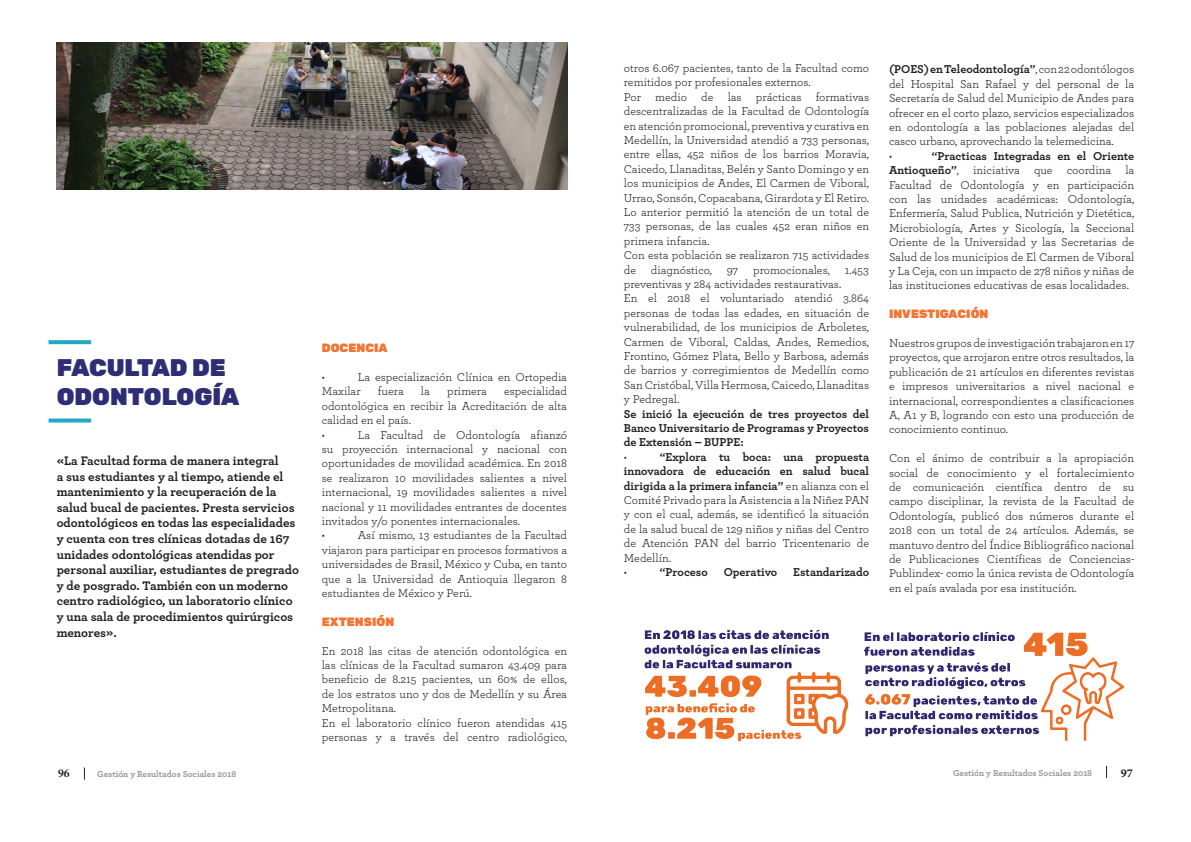
<style>
.page{position:relative;width:1191px;height:842px;background:#fff}
.page>*{position:absolute;margin:0;border:0;box-sizing:border-box;transform-origin:0 0}
.t1{font:900 24px/28.8px "Rubik";color:#2e2d76}
.t2{font:700 13px/15.6px "Archer";color:#231f20}
.t3{font:12px/14.4px "Archer";color:#231f20}
.t4{font:700 12px/14.4px "Archer";color:#231f20;text-align:justify}
.t5{font:900 12px "Rubik";color:#f37331}
.t6{font:12px "Minion Pro Bold Subh";color:#231f20}
.t7{font:12px "Minion Pro Bold Capt";color:#231f20}
.t8{font:700 9px "Archer";color:#939598}
.s1{font-weight:700}
</style>
<div class="page">
<svg style="left:84px;top:767px;width:1px;height:13px"></svg>
<svg style="left:1106px;top:766px;width:1px;height:12px"></svg>
<img style="left:57px;top:43px;width:510px;height:146px">
<svg style="left:49px;top:340px;width:42px;height:4px"></svg>
<svg style="left:49px;top:418px;width:42px;height:4px"></svg>
<img style="left:644px;top:629px;width:480px;height:113px">
<h1 class="t1" style="left:57px;top:354px;width:184px">FACULTAD DE<br>ODONTOLOGÍA</h1>
<p class="t2" style="left:57px;top:452px;width:244px">«La Facultad forma de manera integral<br>a sus estudiantes y al tiempo, atiende el mantenimiento y la recuperación de la salud bucal de pacientes. Presta servicios odontológicos en todas las especialidades y cuenta con tres clínicas dotadas de 167 unidades odontológicas atendidas por personal auxiliar, estudiantes de pregrado y de posgrado. También con un moderno centro radiológico, un laboratorio clínico y una sala de procedimientos quirúrgicos menores».</p>
<p class="t5" style="left:322px;top:341px;width:67px">DOCENCIA</p>
<p class="t3" style="left:322px;top:369px;width:5px">•</p>
<p class="t3" style="left:322px;top:369px;width:247px;text-indent:36px">La especialización Clínica en Ortopedia<br>Maxilar</p>
<p class="t3" style="left:378px;top:384px;width:28px">fuera</p>
<p class="t3" style="left:421px;top:384px;width:10px">la</p>
<p class="t3" style="left:447px;top:384px;width:41px">primera</p>
<p class="t3" style="left:322px;top:384px;width:247px;text-indent:182px">especialidad odontológica en recibir la Acreditación de alta calidad en el país.<br>•</p>
<p class="t3" style="left:322px;top:427px;width:247px;text-indent:36px">La Facultad de Odontología afianzó su proyección internacional y nacional con oportunidades de movilidad académica. En 2018 se realizaron 10 movilidades salientes a nivel internacional, 19 movilidades salientes a nivel nacional y 11 movilidades entrantes de docentes invitados y/o ponentes internacionales.<br>•</p>
<p class="t3" style="left:322px;top:528px;width:247px;text-align:justify;text-indent:36px">Así mismo, 13 estudiantes de la Facultad viajaron para participar en procesos formativos a universidades de Brasil, México y Cuba, en tanto que a la Universidad de Antioquia llegaron 8 estudiantes de México y Perú.</p>
<p class="t5" style="left:322px;top:614px;width:74px">EXTENSIÓN</p>
<p class="t3" style="left:322px;top:643px;width:247px">En 2018 las citas de atención odontológica en las clínicas de la Facultad sumaron 43.409 para beneficio de 8.215 pacientes, un 60% de ellos, de los estratos uno y dos de Medellín y su Área Metropolitana.<br>En el laboratorio clínico fueron atendidas 415 personas y a través del centro radiológico,</p>
<p class="t3" style="left:624px;top:60px;width:247px">otros 6.067 pacientes, tanto de la Facultad como remitidos por profesionales externos.<br>Por medio de las prácticas formativas descentralizadas de la Facultad de Odontología en atención promocional, preventiva y curativa en Medellín, la Universidad atendió a 733 personas, entre ellas, 452 niños de los barrios Moravia, Caicedo, Llanaditas, Belén y Santo Domingo y en los municipios de Andes, El Carmen de Viboral, Urrao, Sonsón, Copacabana, Girardota y El Retiro.<br>Lo anterior permitió la atención de un total de 733 personas, de las cuales 452 eran niños en primera infancia.<br>Con esta población se realizaron 715 actividades de diagnóstico, 97 promocionales, 1.453 preventivas y 284 actividades restaurativas.<br>En el 2018 el voluntariado atendió 3.864 personas de todas las edades, en situación de vulnerabilidad, de los municipios de Arboletes, Carmen de Viboral, Caldas, Andes, Remedios, Frontino, Gómez Plata, Bello y Barbosa, además de barrios y corregimientos de Medellín como San Cristóbal, Villa Hermosa, Caicedo, Llanaditas y Pedregal.</p>
<p class="t4" style="left:624px;top:406px;width:247px">Se inició la ejecución de tres proyectos del Banco Universitario de Programas y Proyectos de Extensión – BUPPE:</p>
<p class="t3" style="left:624px;top:449px;width:5px">•</p>
<p class="t3" style="left:624px;top:449px;width:247px;text-indent:36px"><span class="s1">“Explora tu boca: una propuesta innovadora de educación en salud bucal dirigida a la primera infancia”</span> en alianza con el Comité Privado para la Asistencia a la Niñez PAN y con el cual, además, se identificó la situación de la salud bucal de 129 niños y niñas del Centro de Atención PAN del barrio Tricentenario de Medellín.<br>•</p>
<p class="t4" style="left:660px;top:564px;width:49px">“Proceso</p>
<p class="t4" style="left:723px;top:564px;width:55px">Operativo</p>
<p class="t4" style="left:793px;top:564px;width:77px">Estandarizado</p>
<p class="t3" style="left:889px;top:62px;width:247px"><span class="s1">(POES) en Teleodontología”</span>, con 22 odontólogos del Hospital San Rafael y del personal de la Secretaría de Salud del Municipio de Andes para ofrecer en el corto plazo, servicios especializados en odontología a las poblaciones alejadas del casco urbano, aprovechando la telemedicina.<br>•</p>
<p class="t3" style="left:889px;top:148px;width:247px;text-align:justify;text-indent:43px"><span class="s1">“Practicas Integradas en el Oriente Antioqueño”</span>, iniciativa que coordina la Facultad de Odontología y en participación con las unidades académicas: Odontología, Enfermería, Salud Publica, Nutrición y Dietética, Microbiología, Artes y Sicología, la Seccional Oriente de la Universidad y las Secretarias de Salud de los municipios de El Carmen de Viboral y La Ceja, con un impacto de 278 niños y niñas de las instituciones educativas de esas localidades.</p>
<p class="t5" style="left:889px;top:307px;width:101px">INVESTIGACIÓN</p>
<p class="t3" style="left:889px;top:335px;width:247px;text-align:justify">Nuestros grupos de investigación trabajaron en 17 proyectos, que arrojaron entre otros resultados, la publicación de 21 artículos en diferentes revistas e impresos universitarios a nivel nacional e internacional, correspondientes a clasificaciones A, A1 y B, logrando con esto una producción de conocimiento continuo.</p>
<p class="t3" style="left:889px;top:450px;width:247px;text-align:justify">Con el ánimo de contribuir a la apropiación social de conocimiento y el fortalecimiento de comunicación científica dentro de su campo disciplinar, la revista de la Facultad de Odontología, publicó dos números durante el 2018 con un total de 24 artículos. Además, se mantuvo dentro del Índice Bibliográfico nacional de Publicaciones Científicas de Conciencias-Publindex- como la única revista de Odontología en el país avalada por esa institución.</p>
<p class="t6" style="left:58px;top:766px;width:13px">96</p>
<p class="t8" style="left:97px;top:766px;width:141px">Gestión y Resultados Sociales 2018</p>
<p class="t8" style="left:953px;top:766px;width:141px">Gestión y Resultados Sociales 2018</p>
<p class="t7" style="left:1120px;top:766px;width:14px">97</p>
</div>
